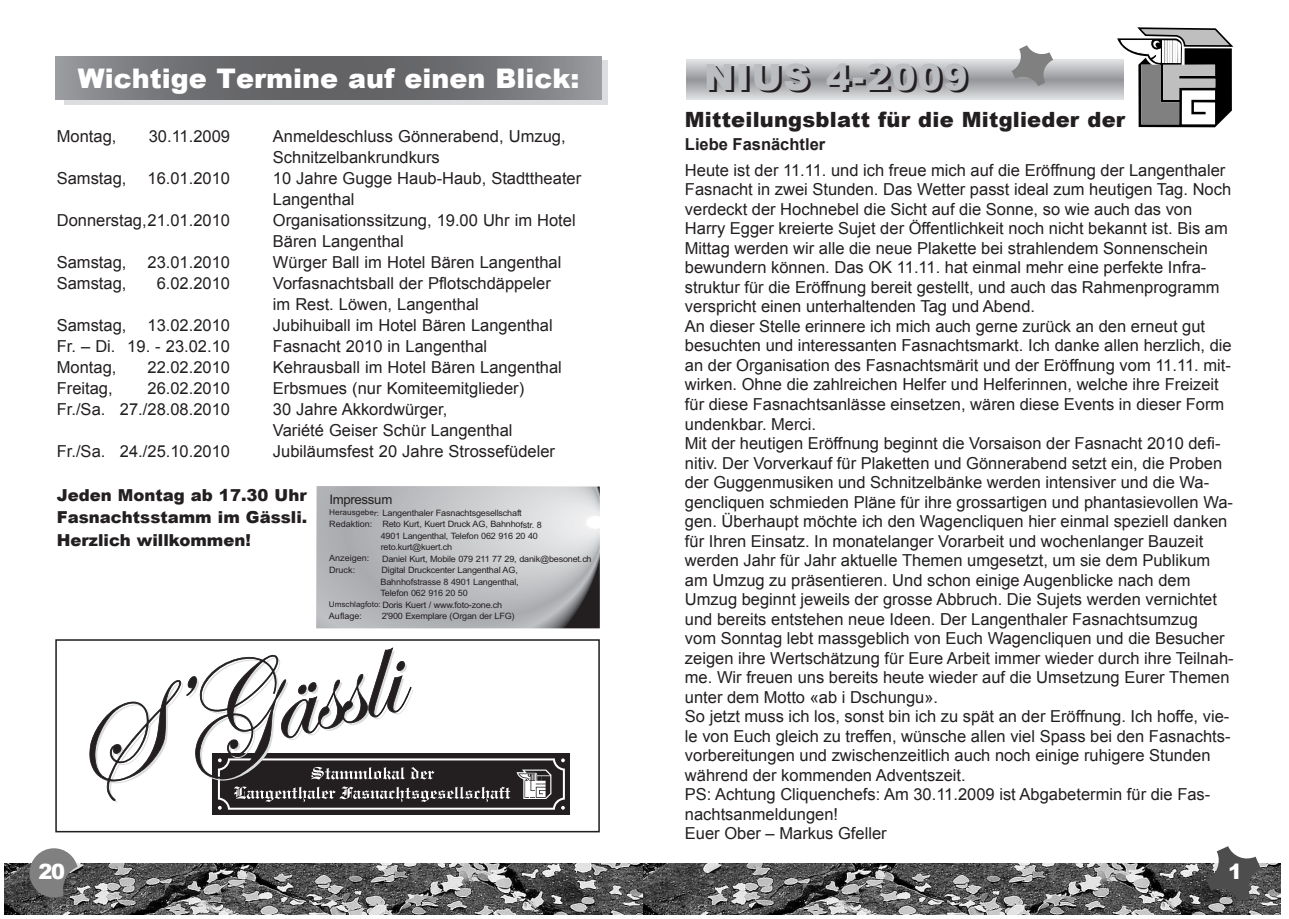
<style>
.page{position:relative;width:1289px;height:919px;background:#fff}
.page>*{position:absolute;margin:0;border:0;box-sizing:border-box;transform-origin:0 0}
.t1{font:900 36px "Arial";letter-spacing:.05em;color:#231f20}
.t2{font:900 27px "Arial";color:#fff}
.t3{font:900 21px "Arial";letter-spacing:.01em;color:#231f20}
.t4{font:900 21px "Arial";color:#fff}
.t5{font:16.5px/19.5px "Arial";color:#231f20}
.t6{font:900 16.5px/22.5px "Arial";color:#231f20;text-align:justify}
.t7{font:700 16.5px "Arial";color:#231f20}
.t8{font:13.2px "Arial";letter-spacing:-.025em;color:#231f20}
.t9{font:8.7px "Arial";letter-spacing:-.025em;color:#231f20}
.t10{font:8.7px "Arial";letter-spacing:-.005em;color:#231f20}
.s1{font-size:7.95px}
.s2{font-size:7.8px}
</style>
<div class="page">
<img style="left:4px;top:863px;width:1276px;height:51px">
<svg style="left:1117px;top:27px;width:116px;height:100px"></svg>
<div style="left:64px;top:60px;width:543px;height:45px;background:linear-gradient(to right,#dcdddf,#dcdddf)"></div>
<svg style="left:55px;top:57px;width:547px;height:42px;background:#737477"></svg>
<svg style="left:686px;top:60px;width:437px;height:39px;background:#b9bbbd"></svg>
<svg style="left:1206px;top:846px;width:54px;height:55px"></svg>
<svg style="left:30px;top:848px;width:47px;height:49px;background:#838383"></svg>
<svg style="left:1011px;top:45px;width:42px;height:41px"></svg>
<svg style="left:316px;top:486px;width:284px;height:142px;background:#babbbe"></svg>
<svg style="left:212px;top:753px;width:358px;height:62px;background:#383435"></svg>
<div style="left:55px;top:639px;width:545px;height:193px;border:2px solid #231f20"></div>
<svg style="left:89px;top:647px;width:476px;height:162px"></svg>
<h2 class="t2" style="left:78px;top:58px;width:503px">Wichtige Termine auf einen Blick:</h2>
<h1 class="t1" style="left:707px;top:53px;width:265px">NIUS 4-2009</h1>
<p class="t5" style="left:57px;top:127px;width:61px">Montag,</p>
<p class="t5" style="left:149px;top:127px;width:83px">30.11.2009</p>
<p class="t5" style="left:273px;top:126px;width:294px;line-height:21px">Anmeldeschluss Gönnerabend, Umzug,<br>Schnitzelbankrundkurs</p>
<p class="t5" style="left:57px;top:169px;width:71px">Samstag,</p>
<p class="t5" style="left:147px;top:169px;width:84px">16.01.2010</p>
<p class="t5" style="left:273px;top:168px;width:310px;line-height:21px">10 Jahre Gugge Haub-Haub, Stadttheater<br>Langenthal</p>
<p class="t5" style="left:57px;top:211px;width:175px">Donnerstag,21.01.2010</p>
<p class="t5" style="left:273px;top:210px;width:304px;line-height:21px">Organisationssitzung, 19.00 Uhr im Hotel<br>Bären Langenthal</p>
<p class="t5" style="left:57px;top:253px;width:71px">Samstag,</p>
<p class="t5" style="left:147px;top:253px;width:84px">23.01.2010</p>
<p class="t5" style="left:273px;top:253px;width:290px">Würger Ball im Hotel Bären Langenthal</p>
<p class="t5" style="left:57px;top:274px;width:71px">Samstag,</p>
<p class="t5" style="left:157px;top:274px;width:75px">6.02.2010</p>
<p class="t5" style="left:273px;top:273px;width:279px;line-height:21px">Vorfasnachtsball der Pflotschdäppeler im Rest. Löwen, Langenthal</p>
<p class="t5" style="left:57px;top:316px;width:71px">Samstag,</p>
<p class="t5" style="left:147px;top:316px;width:84px">13.02.2010</p>
<p class="t5" style="left:273px;top:316px;width:281px">Jubihuiball im Hotel Bären Langenthal</p>
<p class="t5" style="left:57px;top:337px;width:175px">Fr. – Di. 19. - 23.02.10</p>
<p class="t5" style="left:273px;top:337px;width:216px">Fasnacht 2010 in Langenthal</p>
<p class="t5" style="left:57px;top:358px;width:61px">Montag,</p>
<p class="t5" style="left:147px;top:358px;width:84px">22.02.2010</p>
<p class="t5" style="left:273px;top:358px;width:290px">Kehrausball im Hotel Bären Langenthal</p>
<p class="t5" style="left:57px;top:379px;width:57px">Freitag,</p>
<p class="t5" style="left:147px;top:379px;width:84px">26.02.2010</p>
<p class="t5" style="left:273px;top:379px;width:253px">Erbsmues (nur Komiteemitglieder)</p>
<p class="t5" style="left:57px;top:400px;width:175px">Fr./Sa. 27./28.08.2010</p>
<p class="t5" style="left:273px;top:399px;width:241px;line-height:21px">30 Jahre Akkordwürger,<br>Variété Geiser Schür Langenthal</p>
<p class="t5" style="left:57px;top:442px;width:175px">Fr./Sa. 24./25.10.2010</p>
<p class="t5" style="left:273px;top:442px;width:284px">Jubiläumsfest 20 Jahre Strossefüdeler</p>
<p class="t6" style="left:57px;top:483px;width:252px">Jeden Montag ab 17.30 Uhr Fasnachtsstamm im Gässli.<br>Herzlich willkommen!</p>
<p class="t8" style="left:329px;top:490px;width:65px">Impressum</p>
<p class="t9" style="left:329px;top:507px;width:194px"><span class="s1">Herausgeber:</span> Langenthaler Fasnachtsgesellschaft</p>
<p class="t9" style="left:329px;top:518px;width:214px">Redaktion: Reto Kurt, Kuert Druck AG, Bahnhofstr. 8</p>
<p class="t9" style="left:381px;top:530px;width:159px">4901 Langenthal, Telefon 062 916 20 40</p>
<p class="t9" style="left:381px;top:541px;width:73px">reto.kurt@kuert.ch</p>
<p class="t10" style="left:329px;top:552px;width:42px">Anzeigen:</p>
<p class="t9" style="left:382px;top:553px;width:211px">Daniel Kurt, Mobile 079 211 77 29, danik@besonet.ch</p>
<p class="t9" style="left:329px;top:564px;width:28px">Druck:</p>
<p class="t9" style="left:381px;top:564px;width:138px">Digital Druckcenter Langenthal AG,</p>
<p class="t9" style="left:380px;top:576px;width:140px">Bahnhofstrasse 8 4901 Langenthal,</p>
<p class="t9" style="left:380px;top:587px;width:89px">Telefon 062 916 20 50</p>
<p class="t9" style="left:329px;top:599px;width:175px"><span class="s2">Umschlagfoto:</span> Doris Kuert / www.foto-zone.ch</p>
<p class="t10" style="left:329px;top:610px;width:35px">Auflage:</p>
<p class="t9" style="left:382px;top:610px;width:134px">2'900 Exemplare (Organ der LFG)</p>
<p class="t3" style="left:685px;top:104px;width:442px">Mitteilungsblatt für die Mitglieder der</p>
<p class="t7" style="left:685px;top:134px;width:142px">Liebe Fasnächtler</p>
<p class="t5" style="left:685px;top:160px;width:550px">Heute ist der 11.11. und ich freue mich auf die Eröffnung der Langenthaler Fasnacht in zwei Stunden. Das Wetter passt ideal zum heutigen Tag. Noch verdeckt der Hochnebel die Sicht auf die Sonne, so wie auch das von Harry Egger kreierte Sujet der Öffentlichkeit noch nicht bekannt ist. Bis am Mittag werden wir alle die neue Plakette bei strahlendem Sonnenschein bewundern können. Das OK 11.11. hat einmal mehr eine perfekte Infra&shy;struktur für die Eröffnung bereit gestellt, und auch das Rahmenprogramm verspricht einen unterhaltenden Tag und Abend.<br>An dieser Stelle erinnere ich mich auch gerne zurück an den erneut gut besuchten und interessanten Fasnachtsmarkt. Ich danke allen herzlich, die an der Organisation des Fasnachtsmärit und der Eröffnung vom 11.11. mit&shy;wirken. Ohne die zahlreichen Helfer und Helferinnen, welche ihre Freizeit für diese Fasnachtsanlässe einsetzen, wären diese Events in dieser Form undenkbar. Merci.<br>Mit der heutigen Eröffnung beginnt die Vorsaison der Fasnacht 2010 defi&shy;nitiv. Der Vorverkauf für Plaketten und Gönnerabend setzt ein, die Proben der Guggenmusiken und Schnitzelbänke werden intensiver und die Wa&shy;gencliquen schmieden Pläne für ihre grossartigen und phantasievollen Wa&shy;gen. Überhaupt möchte ich den Wagencliquen hier einmal speziell danken für Ihren Einsatz. In monatelanger Vorarbeit und wochenlanger Bauzeit werden Jahr für Jahr aktuelle Themen umgesetzt, um sie dem Publikum am Umzug zu präsentieren. Und schon einige Augenblicke nach dem Umzug beginnt jeweils der grosse Abbruch. Die Sujets werden vernichtet und bereits entstehen neue Ideen. Der Langenthaler Fasnachtsumzug<br>vom Sonntag lebt massgeblich von Euch Wagencliquen und die Besucher zeigen ihre Wertschätzung für Eure Arbeit immer wieder durch ihre Teilnah&shy;me. Wir freuen uns bereits heute wieder auf die Umsetzung Eurer Themen unter dem Motto «ab i Dschungu».<br>So jetzt muss ich los, sonst bin ich zu spät an der Eröffnung. Ich hoffe, vie&shy;le von Euch gleich zu treffen, wünsche allen viel Spass bei den Fasnachts&shy;vorbereitungen und zwischenzeitlich auch noch einige ruhigere Stunden während der kommenden Adventszeit.<br>PS: Achtung Cliquenchefs: Am 30.11.2009 ist Abgabetermin für die Fas&shy;nachtsanmeldungen!<br>Euer Ober – Markus Gfeller</p>
<p class="t4" style="left:38px;top:856px;width:28px">20</p>
<p class="t4" style="left:1227px;top:855px;width:16px">1</p>
</div>
